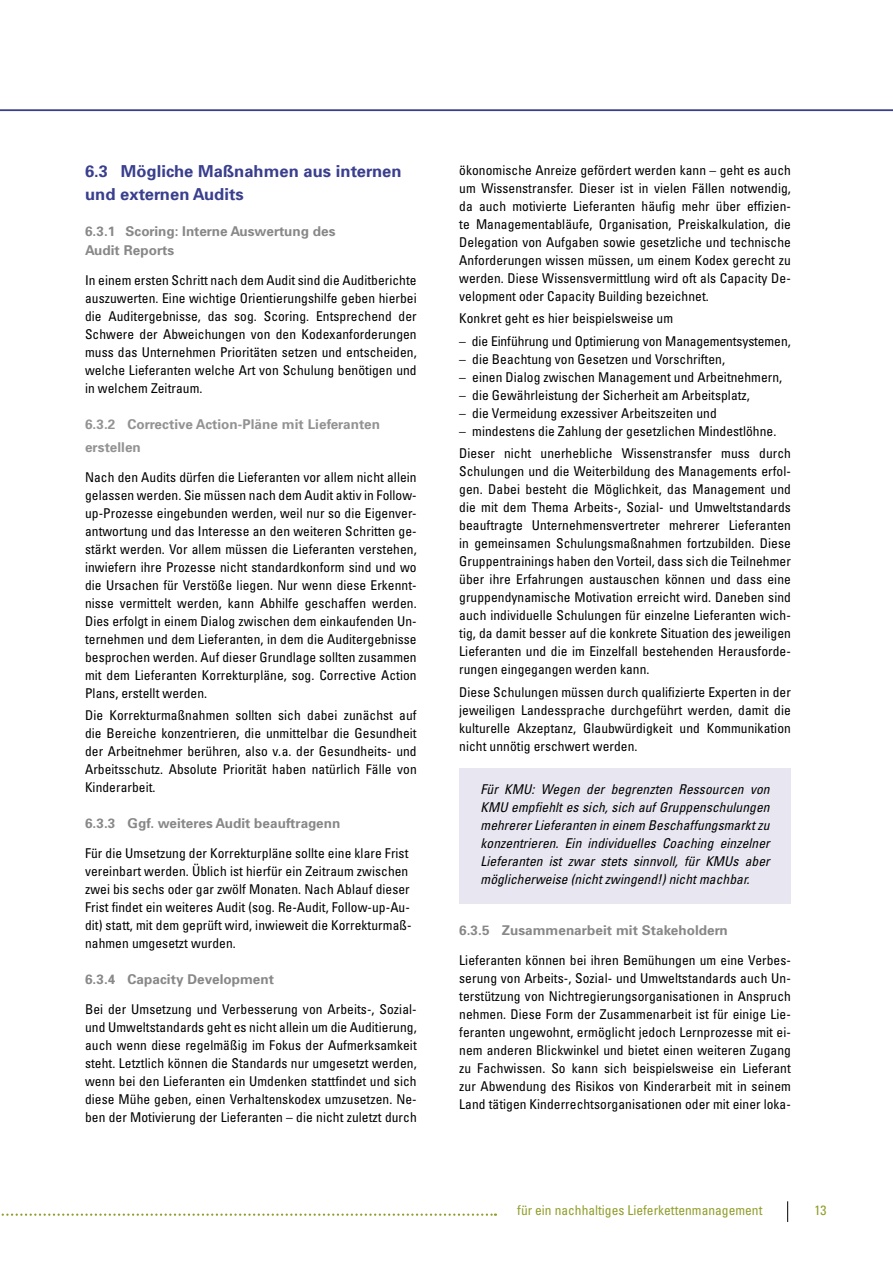
<style>
.page{position:relative;width:893px;height:1263px;background:#fff}
.page>*{position:absolute;margin:0;border:0;box-sizing:border-box;transform-origin:0 0}
.t1{font:700 16.5px "Univers";letter-spacing:.005em;color:#3a3f8e}
.t2{font:condensed 13.5px/18px "Univers";letter-spacing:.005em;color:#000;text-align:justify}
.t3{font:italic condensed 13.5px/18px "Univers";letter-spacing:.005em;color:#000;text-align:justify}
.t4{font:700 13.5px "Univers";letter-spacing:.005em;color:#888}
.t5{font:700 13.5px/22.5px "Univers";letter-spacing:.005em;color:#939393}
.t6{font:condensed 13.5px "Univers";color:#929d2a}
</style>
<div class="page">
<div style="left:459px;top:768px;width:332px;height:136px;background:#e8e6f1"></div>
<hr style="left:0;top:109px;width:893px;height:2px;background:#3a3f8e">
<svg style="left:787px;top:1201px;width:1px;height:21px"></svg>
<svg style="left:1px;top:1213px;width:495px;height:3px"></svg>
<p class="t1" style="left:85px;top:161px;width:318px">6.3 Mögliche Maßnahmen aus internen</p>
<p class="t1" style="left:85px;top:183px;width:160px">und externen Audits</p>
<p class="t4" style="left:85px;top:222px;width:252px">6.3.1 Scoring: Interne Auswertung des</p>
<p class="t4" style="left:85px;top:242px;width:91px">Audit Reports</p>
<p class="t2" style="left:85px;top:271px;width:333px">In einem ersten Schritt nach dem Audit sind die Auditberichte auszuwerten. Eine wichtige Orientierungshilfe geben hierbei die Auditergebnisse, das sog. Scoring. Entsprechend der Schwere der Abweichungen von den Kodexanforderungen muss das Unternehmen Prioritäten setzen und entscheiden, welche Lieferanten welche Art von Schulung benötigen und in welchem Zeitraum.</p>
<p class="t5" style="left:85px;top:413px;width:297px">6.3.2 Corrective Action-Pläne mit Lieferanten erstellen</p>
<p class="t2" style="left:85px;top:468px;width:333px">Nach den Audits dürfen die Lieferanten vor allem nicht allein gelassen werden. Sie müssen nach dem Audit aktiv in Follow&shy;up-Prozesse eingebunden werden, weil nur so die Eigenver&shy;antwortung und das Interesse an den weiteren Schritten ge&shy;stärkt werden. Vor allem müssen die Lieferanten verstehen, inwiefern ihre Prozesse nicht standardkonform sind und wo die Ursachen für Verstöße liegen. Nur wenn diese Erkennt&shy;nisse vermittelt werden, kann Abhilfe geschaffen werden.<br>Dies erfolgt in einem Dialog zwischen dem einkaufenden Un&shy;ternehmen und dem Lieferanten, in dem die Auditergebnisse besprochen werden. Auf dieser Grundlage sollten zusammen mit dem Lieferanten Korrekturpläne, sog. Corrective Action Plans, erstellt werden.</p>
<p class="t2" style="left:85px;top:706px;width:333px">Die Korrekturmaßnahmen sollten sich dabei zunächst auf die Bereiche konzentrieren, die unmittelbar die Gesundheit der Arbeitnehmer berühren, also v. a. der Gesundheits- und Arbeitsschutz. Absolute Priorität haben natürlich Fälle von Kinderarbeit.</p>
<p class="t4" style="left:85px;top:815px;width:257px">6.3.3 Ggf. weiteres Audit beauftragenn</p>
<p class="t2" style="left:85px;top:844px;width:328px;text-align:left">Für die Umsetzung der Korrekturpläne sollte eine klare Frist vereinbart werden. Üblich ist hierfür ein Zeitraum zwischen zwei bis sechs oder gar zwölf Monaten. Nach Ablauf dieser Frist findet ein weiteres Audit (sog. Re-Audit, Follow-up-Au&shy;dit) statt, mit dem geprüft wird, inwieweit die Korrekturmaß&shy;nahmen umgesetzt wurden.</p>
<p class="t4" style="left:85px;top:971px;width:191px">6.3.4 Capacity Development</p>
<p class="t2" style="left:85px;top:1000px;width:333px">Bei der Umsetzung und Verbesserung von Arbeits-, Sozial&shy;und Umweltstandards geht es nicht allein um die Auditierung, auch wenn diese regelmäßig im Fokus der Aufmerksamkeit steht. Letztlich können die Standards nur umgesetzt werden, wenn bei den Lieferanten ein Umdenken stattfindet und sich diese Mühe geben, einen Verhaltenskodex umzusetzen. Ne&shy;ben der Motivierung der Lieferanten – die nicht zuletzt durch</p>
<p class="t2" style="left:459px;top:161px;width:333px">ökonomische Anreize gefördert werden kann – geht es auch um Wissenstransfer. Dieser ist in vielen Fällen notwendig, da auch motivierte Lieferanten häufig mehr über effizien&shy;te Managementabläufe, Organisation, Preiskalkulation, die Delegation von Aufgaben sowie gesetzliche und technische Anforderungen wissen müssen, um einem Kodex gerecht zu werden. Diese Wissensvermittlung wird oft als Capacity De&shy;velopment oder Capacity Building bezeichnet.</p>
<p class="t2" style="left:459px;top:309px;width:215px">Konkret geht es hier beispielsweise um</p>
<p class="t2" style="left:459px;top:332px;width:333px">– die Einführung und Optimierung von Managementsystemen,</p>
<p class="t2" style="left:459px;top:350px;width:267px">– die Beachtung von Gesetzen und Vorschriften,</p>
<p class="t2" style="left:459px;top:368px;width:325px">– einen Dialog zwischen Management und Arbeitnehmern,</p>
<p class="t2" style="left:459px;top:386px;width:292px">– die Gewährleistung der Sicherheit am Arbeitsplatz,</p>
<p class="t2" style="left:459px;top:404px;width:259px">– die Vermeidung exzessiver Arbeitszeiten und</p>
<p class="t2" style="left:459px;top:422px;width:319px">– mindestens die Zahlung der gesetzlichen Mindestlöhne.</p>
<p class="t2" style="left:459px;top:444px;width:333px">Dieser nicht unerhebliche Wissenstransfer muss durch Schulungen und die Weiterbildung des Managements erfol&shy;gen. Dabei besteht die Möglichkeit, das Management und die mit dem Thema Arbeits-, Sozial- und Umweltstandards beauftragte Unternehmensvertreter mehrerer Lieferanten in gemeinsamen Schulungsmaßnahmen fortzubilden. Diese Gruppentrainings haben den Vorteil, dass sich die Teilnehmer über ihre Erfahrungen austauschen können und dass eine gruppendynamische Motivation erreicht wird. Daneben sind auch individuelle Schulungen für einzelne Lieferanten wich&shy;tig, da damit besser auf die konkrete Situation des jeweiligen Lieferanten und die im Einzelfall bestehenden Herausforde&shy;rungen eingegangen werden kann.</p>
<p class="t2" style="left:459px;top:683px;width:333px">Diese Schulungen müssen durch qualifizierte Experten in der jeweiligen Landessprache durchgeführt werden, damit die kulturelle Akzeptanz, Glaubwürdigkeit und Kommunikation nicht unnötig erschwert werden.</p>
<p class="t3" style="left:480px;top:780px;width:291px">Für KMU: Wegen der begrenzten Ressourcen von KMU empfiehlt es sich, sich auf Gruppenschulungen mehrerer Lieferanten in einem Beschaffungsmarkt zu konzentrieren. Ein individuelles Coaching einzelner Lieferanten ist zwar stets sinnvoll, für KMUs aber möglicherweise (nicht zwingend!) nicht machbar.</p>
<p class="t4" style="left:459px;top:922px;width:270px">6.3.5 Zusammenarbeit mit Stakeholdern</p>
<p class="t2" style="left:459px;top:951px;width:333px">Lieferanten können bei ihren Bemühungen um eine Verbes&shy;serung von Arbeits-, Sozial- und Umweltstandards auch Un&shy;terstützung von Nichtregierungsorganisationen in Anspruch nehmen. Diese Form der Zusammenarbeit ist für einige Lie&shy;feranten ungewohnt, ermöglicht jedoch Lernprozesse mit ei&shy;nem anderen Blickwinkel und bietet einen weiteren Zugang zu Fachwissen. So kann sich beispielsweise ein Lieferant zur Abwendung des Risikos von Kinderarbeit mit in seinem Land tätigen Kinderrechtsorganisationen oder mit einer loka-</p>
<p class="t6" style="left:517px;top:1202px;width:247px">für ein nachhaltiges Lieferkettenmanagement</p>
<p class="t6" style="left:815px;top:1202px;width:13px">13</p>
</div>
